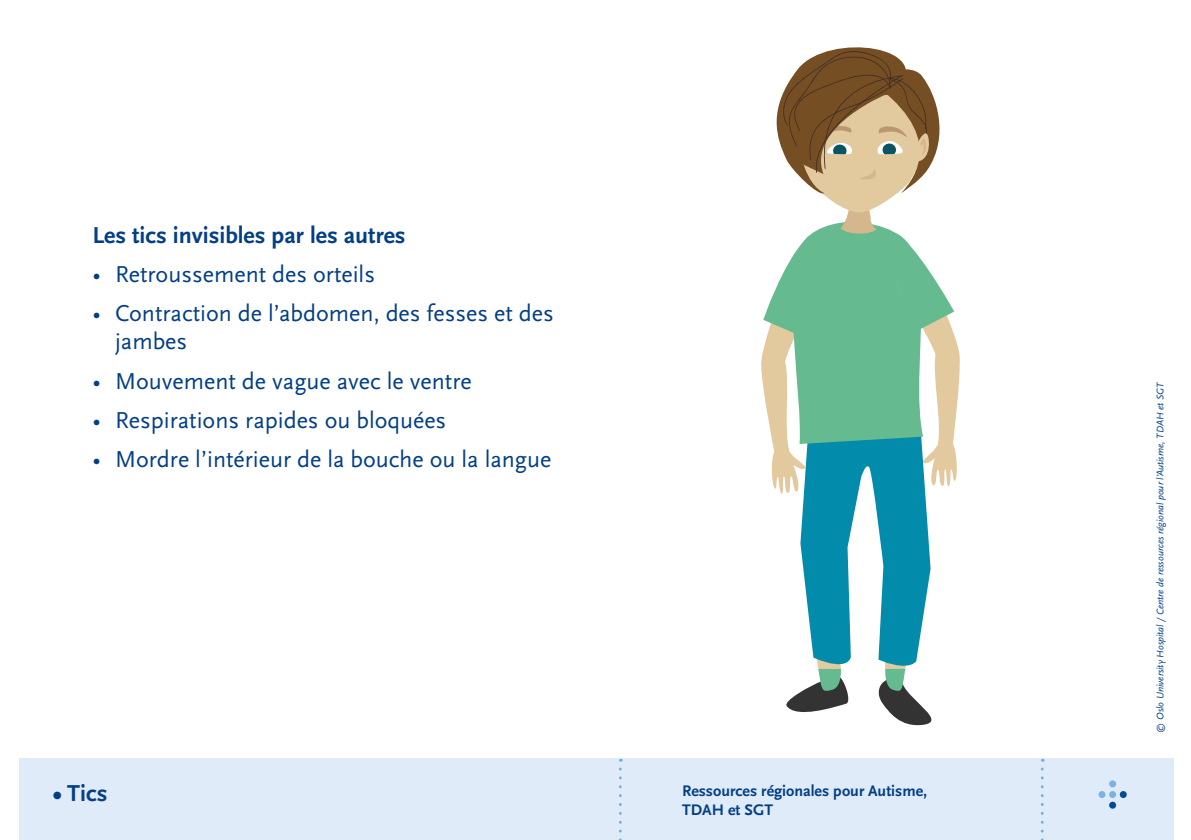
<style>
.page{position:relative;width:1191px;height:840px;background:#fff}
.page>*{position:absolute;margin:0;border:0;box-sizing:border-box;transform-origin:0 0}
.t1{font:24px/28px "Scala Sans OT";color:#033f85}
.mt{font:700 24px "Scala Sans OT";color:#033f85}
.Hovedtittel{font:700 24px "Scala Sans OT";color:#033f85}
.t2{font:700 16px/19.2px "Scala Sans OT";color:#033f85}
.t3{font:italic 10px "Scala Sans OT";color:#033f85}
</style>
<div class="page">
<div style="left:20px;top:757px;width:1154px;height:82px;background:#dfebf9"></div>
<div style="left:1109px;top:780px;width:7px;height:7px;background:#7ab2e1;border-radius:50%"></div>
<svg style="left:1109px;top:790px;width:7px;height:7px"></svg>
<svg style="left:1098px;top:790px;width:7px;height:7px"></svg>
<svg style="left:1119px;top:790px;width:7px;height:7px"></svg>
<div style="left:1109px;top:801px;width:7px;height:7px;background:#004b93;border-radius:50%"></div>
<svg style="left:619px;top:768px;width:2px;height:72px"></svg>
<svg style="left:1040px;top:768px;width:3px;height:72px"></svg>
<svg style="left:761px;top:47px;width:199px;height:679px"></svg>
<p class="mt" style="left:92px;top:221px;width:315px">Les tics invisibles par les autres</p>
<p class="t1" style="left:92px;top:260px;width:284px">• Retroussement des orteils</p>
<p class="t1" style="left:115px;top:300px;width:440px;text-indent:-23px">• Contraction de l’abdomen, des fesses et des jambes</p>
<p class="t1" style="left:92px;top:367px;width:381px">• Mouvement de vague avec le ventre</p>
<p class="t1" style="left:92px;top:406px;width:355px">• Respirations rapides ou bloquées</p>
<p class="t1" style="left:92px;top:446px;width:460px">• Mordre l’intérieur de la bouche ou la langue</p>
<p class="Hovedtittel" style="left:53px;top:779px;width:56px">• Tics</p>
<p class="t2" style="left:682px;top:781px;width:247px">Ressources régionales pour Autisme,<br>TDAH et SGT</p>
<p class="t3" style="left:1154px;top:732px;width:352px;rotate:-90deg">© Oslo University Hospital / Centre de ressources régional pour l’Autisme, TDAH et SGT</p>
</div>
